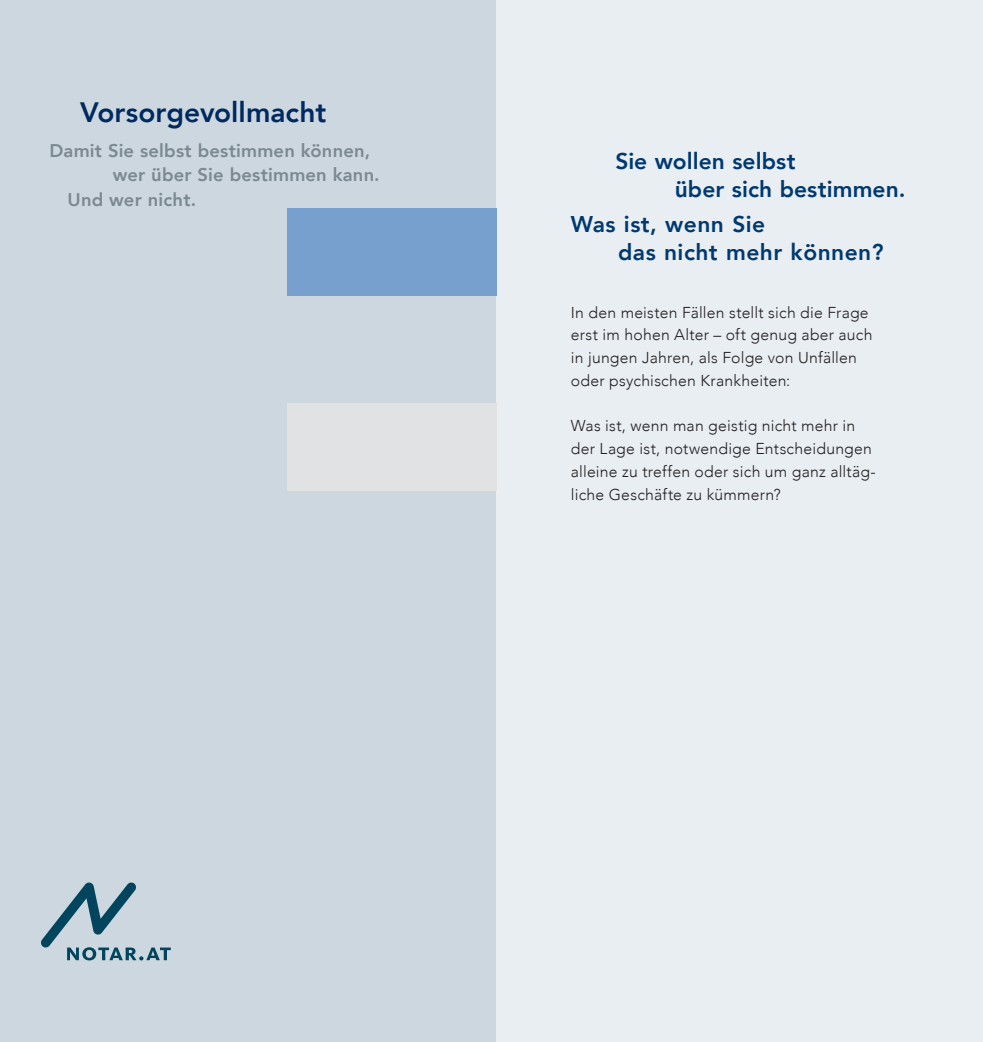
<style>
.page{position:relative;width:983px;height:1042px;background:#fff}
.page>*{position:absolute;margin:0;border:0;box-sizing:border-box;transform-origin:0 0}
.Kasten_Rückseite{font:800 28px "Avenir LT Com";color:#002960}
._00_Headline{font:800 22.75px "Avenir LT Com";letter-spacing:.01em;color:#003970}
.t1{font:800 18.38px "Avenir LT Com";letter-spacing:.01em;color:#7b8993}
._01_copy_Avenir_ligh{font:300 15.75px/22.8px "Avenir LT Com";letter-spacing:.015em;color:#231f20}
</style>
<div class="page">
<div style="left:0;top:0;width:496px;height:1042px;background:#cdd7df"></div>
<svg style="left:41px;top:882px;width:130px;height:78px"></svg>
<div style="left:496px;top:0;width:486px;height:1042px;background:#e9eef2"></div>
<div style="left:287px;top:208px;width:209px;height:88px;background:#77a0cf"></div>
<div style="left:287px;top:403px;width:209px;height:87px;background:#e1e2e4"></div>
<p class="Kasten_Rückseite" style="left:80px;top:95px;width:247px">Vorsorgevollmacht</p>
<p class="t1" style="left:50px;top:139px;width:322px">Damit Sie selbst bestimmen können,</p>
<p class="t1" style="left:113px;top:164px;width:268px">wer über Sie bestimmen kann.</p>
<p class="t1" style="left:68px;top:188px;width:130px">Und wer nicht.</p>
<p class="_00_Headline" style="left:615px;top:147px;width:181px">Sie wollen selbst</p>
<p class="_00_Headline" style="left:674px;top:175px;width:232px">über sich bestimmen.</p>
<p class="_00_Headline" style="left:570px;top:210px;width:196px">Was ist, wenn Sie</p>
<p class="_00_Headline" style="left:618px;top:238px;width:267px">das nicht mehr können?</p>
<p class="_01_copy_Avenir_ligh" style="left:570px;top:301px;width:303px">In den meisten Fällen stellt sich die Frage erst im hohen Alter – oft genug aber auch in jungen Jahren, als Folge von Unfällen oder psychischen Krankheiten:</p>
<p class="_01_copy_Avenir_ligh" style="left:570px;top:414px;width:306px">Was ist, wenn man geistig nicht mehr in der Lage ist, notwendige Entscheidungen alleine zu treffen oder sich um ganz alltäg&shy;liche Geschäfte zu kümmern?</p>
</div>
